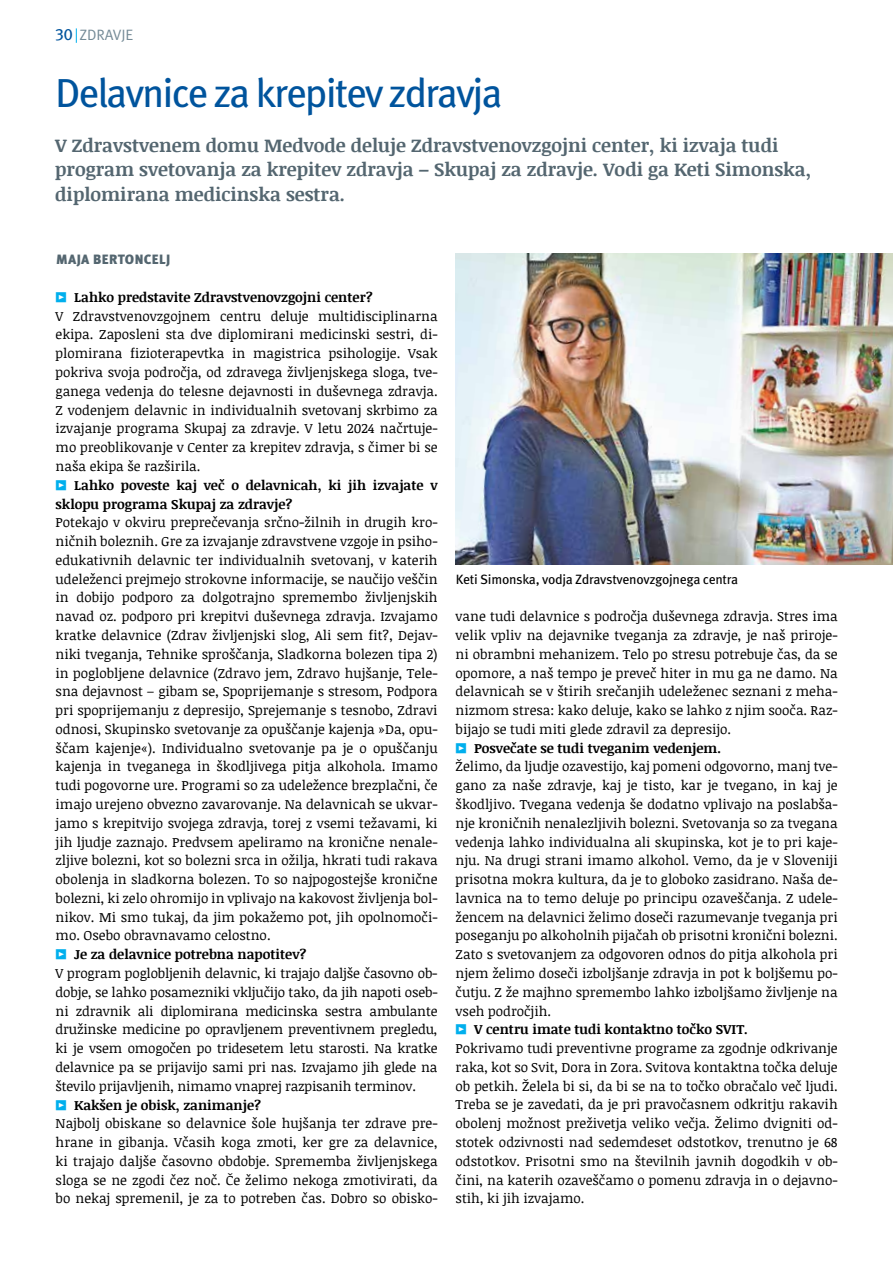
<style>
.page{position:relative;width:893px;height:1263px;background:#fff}
.page>*{position:absolute;margin:0;border:0;box-sizing:border-box;transform-origin:0 0}
.t1{font:40.5px "Meta Pro";letter-spacing:-.055em;color:#00549d}
.t2{font:700 18.75px/24.8px "Noticia Text";color:#546670}
.t3{font:15px "Meta Pro";letter-spacing:-.01em;color:#748a96}
.t4{font:13.5px/18.8px "Noticia Text";color:#000}
.t5{font:13.5px "Meta Pro";letter-spacing:-.02em;color:#000}
.t6{font:900 13.5px "Meta Pro";letter-spacing:.03em;color:#546670}
.s1{font-size:16.5px;color:#00549d}
.s2{font-family:"Meta Pro";color:#00afed}
.s3{font-weight:700}
</style>
<div class="page">
<svg style="left:76px;top:28px;width:1px;height:15px"></svg>
<img style="left:456px;top:253px;width:437px;height:311px">
<p class="t3" style="left:55px;top:25px;width:79px"><span class="s1">30</span> ZDRAVJE</p>
<h1 class="t1" style="left:55px;top:67px;width:449px">Delavnice za krepitev zdravja</h1>
<h2 class="t2" style="left:55px;top:132px;width:757px">V Zdravstvenem domu Medvode deluje Zdravstvenovzgojni center, ki izvaja tudi program svetovanja za krepitev zdravja – Skupaj za zdravje. Vodi ga Keti Simonska, diplomirana medicinska sestra.</h2>
<p class="t6" style="left:56px;top:251px;width:116px">MAJA BERTONCELJ</p>
<p class="t4" style="left:56px;top:287px;width:384px"><span class="s2">Ͱ</span> <span class="s3">Lahko predstavite Zdravstvenovzgojni center?<br></span>V Zdravstvenovzgojnem centru deluje multidisciplinarna ekipa. Zaposleni sta dve diplomirani medicinski sestri, di&shy;plomirana fizioterapevtka in magistrica psihologije. Vsak pokriva svoja področja, od zdravega življenjskega sloga, tve&shy;ganega vedenja do telesne dejavnosti in duševnega zdravja.<br>Z vodenjem delavnic in individualnih svetovanj skrbimo za izvajanje programa Skupaj za zdravje. V letu 2024 načrtuje&shy;mo preoblikovanje v Center za krepitev zdravja, s čimer bi se naša ekipa še razširila.<br><span class="s2">Ͱ</span> <span class="s3">Lahko poveste kaj več o delavnicah, ki jih izvajate v sklopu programa Skupaj za zdravje?</span></p>
<p class="t4" style="left:56px;top:513px;width:384px">Potekajo v okviru preprečevanja srčno-žilnih in drugih kro&shy;ničnih boleznih. Gre za izvajanje zdravstvene vzgoje in psiho&shy;edukativnih delavnic ter individualnih svetovanj, v katerih udeleženci prejmejo strokovne informacije, se naučijo veščin in dobijo podporo za dolgotrajno spremembo življenjskih navad oz. podporo pri krepitvi duševnega zdravja. Izvajamo kratke delavnice (Zdrav življenjski slog, Ali sem fit?, Dejav&shy;niki tveganja, Tehnike sproščanja, Sladkorna bolezen tipa 2) in poglobljene delavnice (Zdravo jem, Zdravo hujšanje, Tele&shy;sna dejavnost – gibam se, Spoprijemanje s stresom, Podpora pri spoprijemanju z depresijo, Sprejemanje s tesnobo, Zdravi odnosi, Skupinsko svetovanje za opuščanje kajenja »Da, opu&shy;ščam kajenje«). Individualno svetovanje pa je o opuščanju kajenja in tveganega in škodljivega pitja alkohola. Imamo tudi pogovorne ure. Programi so za udeležence brezplačni, če imajo urejeno obvezno zavarovanje. Na delavnicah se ukvar&shy;jamo s krepitvijo svojega zdravja, torej z vsemi težavami, ki jih ljudje zaznajo. Predvsem apeliramo na kronične nenale&shy;zljive bolezni, kot so bolezni srca in ožilja, hkrati tudi rakava obolenja in sladkorna bolezen. To so najpogostejše kronične bolezni, ki zelo ohromijo in vplivajo na kakovost življenja bol&shy;nikov. Mi smo tukaj, da jim pokažemo pot, jih opolnomoči&shy;mo. Osebo obravnavamo celostno.<br><span class="s2">Ͱ</span> <span class="s3">Je za delavnice potrebna napotitev?<br></span>V program poglobljenih delavnic, ki trajajo daljše časovno ob&shy;dobje, se lahko posamezniki vključijo tako, da jih napoti oseb&shy;ni zdravnik ali diplomirana medicinska sestra ambulante družinske medicine po opravljenem preventivnem pregledu, ki je vsem omogočen po tridesetem letu starosti. Na kratke delavnice pa se prijavijo sami pri nas. Izvajamo jih glede na število prijavljenih, nimamo vnaprej razpisanih terminov.<br><span class="s2">Ͱ</span> <span class="s3">Kakšen je obisk, zanimanje?<br></span>Najbolj obiskane so delavnice šole hujšanja ter zdrave pre&shy;hrane in gibanja. Včasih koga zmoti, ker gre za delavnice, ki trajajo daljše časovno obdobje. Sprememba življenjskega sloga se ne zgodi čez noč. Če želimo nekoga zmotivirati, da bo nekaj spremenil, je za to potreben čas. Dobro so obisko-</p>
<p class="t5" style="left:456px;top:570px;width:284px">Keti Simonska, vodja Zdravstvenovzgojnega centra</p>
<p class="t4" style="left:456px;top:607px;width:384px">vane tudi delavnice s področja duševnega zdravja. Stres ima velik vpliv na dejavnike tveganja za zdravje, je naš priroje&shy;ni obrambni mehanizem. Telo po stresu potrebuje čas, da se opomore, a naš tempo je preveč hiter in mu ga ne damo. Na delavnicah se v štirih srečanjih udeleženec seznani z meha&shy;nizmom stresa: kako deluje, kako se lahko z njim sooča. Raz&shy;bijajo se tudi miti glede zdravil za depresijo.<br><span class="s2">Ͱ</span> <span class="s3">Posvečate se tudi tveganim vedenjem.<br></span>Želimo, da ljudje ozavestijo, kaj pomeni odgovorno, manj tve&shy;gano za naše zdravje, kaj je tisto, kar je tvegano, in kaj je škodljivo. Tvegana vedenja še dodatno vplivajo na poslabša&shy;nje kroničnih nenalezljivih bolezni. Svetovanja so za tvegana vedenja lahko individualna ali skupinska, kot je to pri kaje&shy;nju. Na drugi strani imamo alkohol. Vemo, da je v Sloveniji prisotna mokra kultura, da je to globoko zasidrano. Naša de&shy;lavnica na to temo deluje po principu ozaveščanja. Z udele&shy;žencem na delavnici želimo doseči razumevanje tveganja pri poseganju po alkoholnih pijačah ob prisotni kronični bolezni.<br>Zato s svetovanjem za odgovoren odnos do pitja alkohola pri njem želimo doseči izboljšanje zdravja in pot k boljšemu po&shy;čutju. Z že majhno spremembo lahko izboljšamo življenje na vseh področjih.<br><span class="s2">Ͱ</span> <span class="s3">V centru imate tudi kontaktno točko SVIT.<br></span>Pokrivamo tudi preventivne programe za zgodnje odkrivanje raka, kot so Svit, Dora in Zora. Svitova kontaktna točka deluje ob petkih. Želela bi si, da bi se na to točko obračalo več ljudi.<br>Treba se je zavedati, da je pri pravočasnem odkritju rakavih obolenj možnost preživetja veliko večja. Želimo dvigniti od&shy;stotek odzivnosti nad sedemdeset odstotkov, trenutno je 68 odstotkov. Prisotni smo na številnih javnih dogodkih v ob&shy;čini, na katerih ozaveščamo o pomenu zdravja in o dejavno&shy;stih, ki jih izvajamo.</p>
</div>
